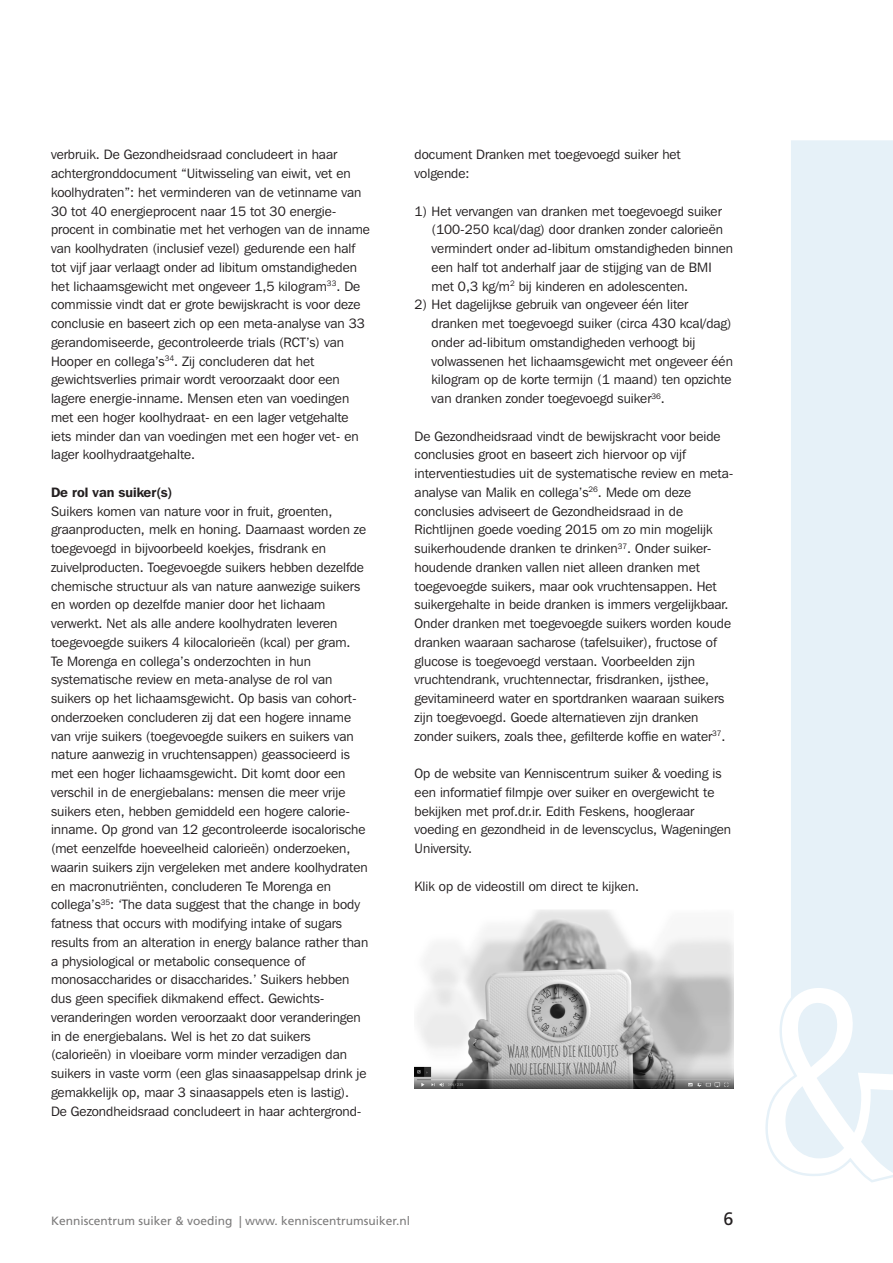
<style>
.page{position:relative;width:893px;height:1263px;background:#fff}
.page>*{position:absolute;margin:0;border:0;box-sizing:border-box;transform-origin:0 0}
.t1{font:18px "Frutiger";color:#231f20}
.Platte_tekst{font:13.5px/18.8px "Franklin Gothic IT Cby BT";color:#231f20}
.t2{font:600 13.5px "Franklin Gothic IT Cby BT";color:#231f20}
.t3{font:12px "Frutiger";color:#7c7b7b}
</style>
<div class="page">
<img style="left:415px;top:910px;width:318px;height:179px">
<div style="left:791px;top:140px;width:102px;height:843px;background:#e6f1f8"></div>
<svg style="left:765px;top:983px;width:128px;height:199px"></svg>
<p class="Platte_tekst" style="left:51px;top:145px;width:320px">verbruik. De Gezondheidsraad concludeert in haar achtergronddocument “Uitwisseling van eiwit, vet en koolhydraten”: het verminderen van de vetinname van 30 tot 40 energieprocent naar 15 tot 30 energie&shy;procent in combinatie met het verhogen van de inname van koolhydraten (inclusief vezel) gedurende een half tot vijf jaar verlaagt onder ad libitum omstandigheden het lichaamsgewicht met ongeveer 1,5 kilogram<sup>33</sup>. De commissie vindt dat er grote bewijskracht is voor deze conclusie en baseert zich op een meta-analyse van 33 gerandomiseerde, gecontroleerde trials (RCT’s) van Hooper en collega’s<sup>34</sup>. Zij concluderen dat het gewichtsverlies primair wordt veroorzaakt door een lagere energie-inname. Mensen eten van voedingen met een hoger koolhydraat- en een lager vetgehalte iets minder dan van voedingen met een hoger vet- en lager koolhydraatgehalte.</p>
<p class="t2" style="left:51px;top:484px;width:123px">De rol van suiker(s)</p>
<p class="Platte_tekst" style="left:51px;top:501px;width:319px">Suikers komen van nature voor in fruit, groenten, graanproducten, melk en honing. Daarnaast worden ze toegevoegd in bijvoorbeeld koekjes, frisdrank en zuivelproducten. Toegevoegde suikers hebben dezelfde chemische structuur als van nature aanwezige suikers en worden op dezelfde manier door het lichaam verwerkt. Net als alle andere koolhydraten leveren toegevoegde suikers 4 kilocalorieën (kcal) per gram.<br>Te Morenga en collega’s onderzochten in hun systematische review en meta-analyse de rol van suikers op het lichaamsgewicht. Op basis van cohort&shy;onderzoeken concluderen zij dat een hogere inname van vrije suikers (toegevoegde suikers en suikers van nature aanwezig in vruchtensappen) geassocieerd is met een hoger lichaamsgewicht. Dit komt door een verschil in de energiebalans: mensen die meer vrije suikers eten, hebben gemiddeld een hogere calorie&shy;inname. Op grond van 12 gecontroleerde isocalorische (met eenzelfde hoeveelheid calorieën) onderzoeken, waarin suikers zijn vergeleken met andere koolhydraten en macronutriënten, concluderen Te Morenga en collega’s<sup>35</sup>: ‘The data suggest that the change in body fatness that occurs with modifying intake of sugars results from an alteration in energy balance rather than a physiological or metabolic consequence of monosaccharides or disaccharides.’ Suikers hebben dus geen specifiek dikmakend effect. Gewichts&shy;veranderingen worden veroorzaakt door veranderingen in de energiebalans. Wel is het zo dat suikers (calorieën) in vloeibare vorm minder verzadigen dan suikers in vaste vorm (een glas sinaasappelsap drink je gemakkelijk op, maar 3 sinaasappels eten is lastig).</p>
<p class="Platte_tekst" style="left:51px;top:1101px;width:310px">De Gezondheidsraad concludeert in haar achtergrond-</p>
<p class="Platte_tekst" style="left:415px;top:145px;width:268px">document Dranken met toegevoegd suiker het volgende:</p>
<p class="Platte_tekst" style="left:432px;top:201px;width:303px;text-indent:-17px">1) Het vervangen van dranken met toegevoegd suiker (100-250 kcal/dag) door dranken zonder calorieën vermindert onder ad-libitum omstandigheden binnen een half tot anderhalf jaar de stijging van de BMI met 0,3 kg/m<sup>2</sup> bij kinderen en adolescenten.</p>
<p class="Platte_tekst" style="left:432px;top:295px;width:303px;text-indent:-17px">2) Het dagelijkse gebruik van ongeveer één liter dranken met toegevoegd suiker (circa 430 kcal/dag) onder ad-libitum omstandigheden verhoogt bij volwassenen het lichaamsgewicht met ongeveer één kilogram op de korte termijn (1 maand) ten opzichte van dranken zonder toegevoegd suiker<sup>36</sup>.</p>
<p class="Platte_tekst" style="left:415px;top:426px;width:320px">De Gezondheidsraad vindt de bewijskracht voor beide conclusies groot en baseert zich hiervoor op vijf interventiestudies uit de systematische review en meta&shy;analyse van Malik en collega’s<sup>26</sup>. Mede om deze conclusies adviseert de Gezondheidsraad in de Richtlijnen goede voeding 2015 om zo min mogelijk suikerhoudende dranken te drinken<sup>37</sup>. Onder suiker&shy;houdende dranken vallen niet alleen dranken met toegevoegde suikers, maar ook vruchtensappen. Het suikergehalte in beide dranken is immers vergelijkbaar.<br>Onder dranken met toegevoegde suikers worden koude dranken waaraan sacharose (tafelsuiker), fructose of glucose is toegevoegd verstaan. Voorbeelden zijn vruchtendrank, vruchtennectar, frisdranken, ijsthee, gevitamineerd water en sportdranken waaraan suikers zijn toegevoegd. Goede alternatieven zijn dranken zonder suikers, zoals thee, gefilterde koffie en water<sup>37</sup>.</p>
<p class="Platte_tekst" style="left:415px;top:764px;width:318px">Op de website van Kenniscentrum suiker &amp; voeding is een informatief filmpje over suiker en overgewicht te bekijken met prof.dr.ir. Edith Feskens, hoogleraar voeding en gezondheid in de levenscyclus, Wageningen University.</p>
<p class="Platte_tekst" style="left:415px;top:876px;width:226px">Klik op de videostill om direct te kijken.</p>
<p class="t3" style="left:51px;top:1213px;width:360px">Kenniscentrum suiker &amp; voeding | www. kenniscentrumsuiker.nl</p>
<h1 class="t1" style="left:723px;top:1208px;width:12px">6</h1>
</div>
